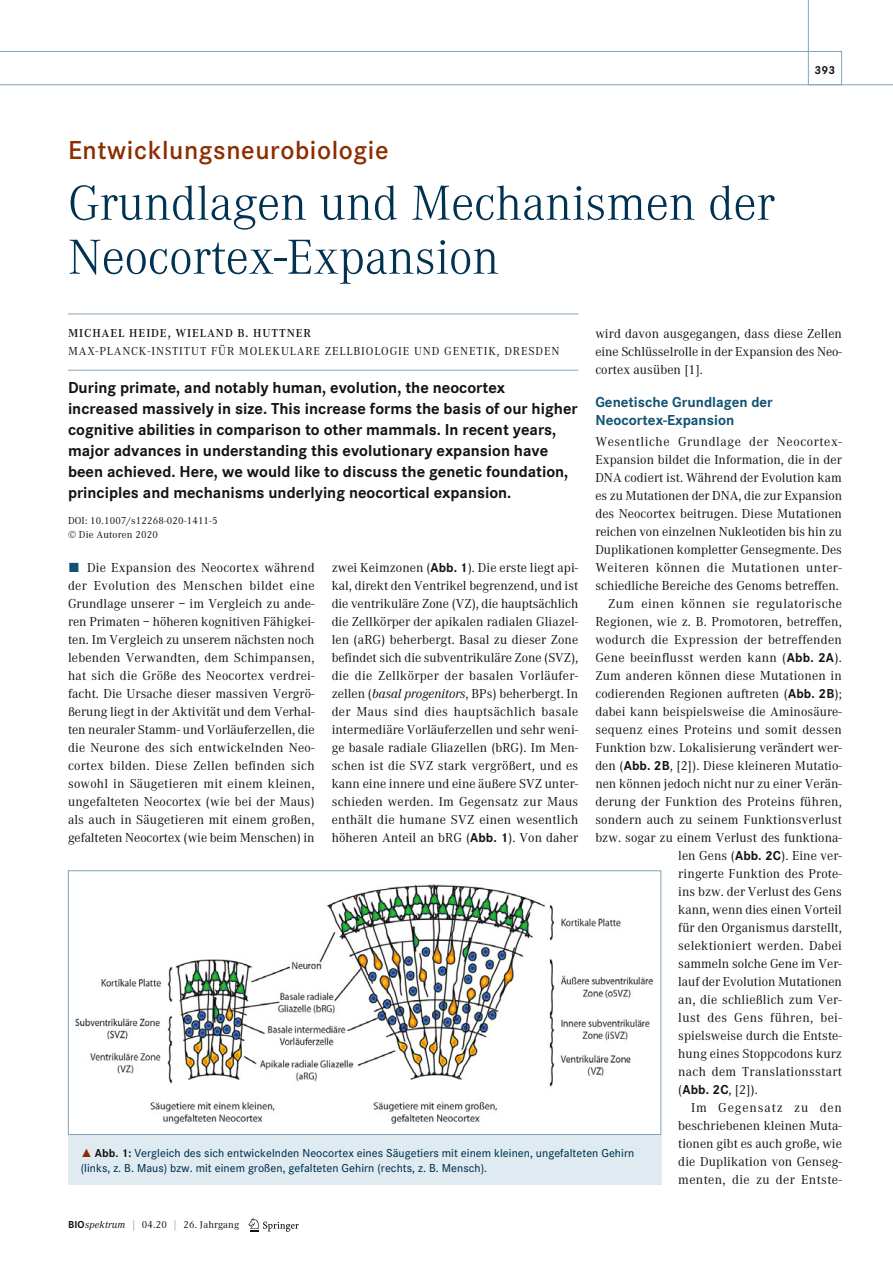
<style>
.page{position:relative;width:893px;height:1263px;background:#fff}
.page>*{position:absolute;margin:0;border:0;box-sizing:border-box;transform-origin:0 0}
.t1{font:300 51px/54px "Corporate A";color:#003252}
.t2{font:600 27px "Corporate S";letter-spacing:.02em;color:#8d2d00}
.t3{font:700 16.5px/21px "Corporate S";color:#131413}
.t4{font:700 15px/18px "Corporate S";color:#115273}
.t5{font:13.5px/18px "Corporate A";letter-spacing:.005em;color:#131413;text-align:justify}
.t6{font:13.5px "Corporate A";letter-spacing:.03em;color:#131413}
.t7{font:13.5px "Corporate A";letter-spacing:.035em;color:#131413}
.t8{font:13.5px "Corporate A";letter-spacing:.045em;color:#131413}
.t9{font:13.5px "Corporate A";letter-spacing:.025em;color:#131413}
.t10{font:13.5px "Corporate A";letter-spacing:.065em;color:#131413}
.t11{font:500 12px/15px "Corporate S";letter-spacing:.005em;color:#003252}
.t12{font:12px "Corporate A";letter-spacing:.075em;color:#131413}
.t13{font:600 12px "Corporate A";letter-spacing:.075em;color:#131413}
.t14{font:700 12px "Corporate S";color:#131413}
.t15{font:10.5px/13.5px "Corporate A";letter-spacing:.015em;color:#131413}
.s1{font-family:"The Sans Expert";color:#115273}
.s2{font-family:"Corporate S";font-weight:700}
.s3{font-style:italic}
.s4{font-family:"The Sans Expert";font-weight:400;color:#8d2d00}
.s5{font-weight:700;color:#131413}
.s6{color:#658ba6}
</style>
<div class="page">
<svg style="left:248px;top:1218px;width:51px;height:14px"></svg>
<hr style="left:68px;top:314px;width:510px;height:1px;background:#84a2ba">
<hr style="left:68px;top:370px;width:510px;height:1px;background:#84a2ba">
<div style="left:68px;top:1135px;width:593px;height:49px;background:#dfebf1"></div>
<img style="left:76px;top:885px;width:576px;height:238px">
<div style="left:68px;top:870px;width:593px;height:265px;border:1px solid #84a2ba"></div>
<svg style="left:0;top:0;width:893px;height:85px"></svg>
<h2 class="t2" style="left:68px;top:141px;width:322px">Entwicklungsneurobiologie</h2>
<h1 class="t1" style="left:68px;top:181px;width:708px">Grundlagen und Mechanismen der<br>Neocortex-Expansion</h1>
<p class="t14" style="left:814px;top:66px;width:22px">393</p>
<p class="t13" style="left:68px;top:329px;width:245px">MICHAEL HEIDE, WIELAND B. HUTTNER</p>
<p class="t12" style="left:68px;top:347px;width:493px">MAX-PLANCK-INSTITUT FÜR MOLEKULARE ZELLBIOLOGIE UND GENETIK, DRESDEN</p>
<p class="t3" style="left:68px;top:378px;width:511px">During primate, and notably human, evolution, the neocortex increased massively in size. This increase forms the basis of our higher cognitive abilities in comparison to other mammals. In recent years, major advances in understanding this evolutionary expansion have been achieved. Here, we would like to discuss the genetic foundation, principles and mechanisms underlying neocortical expansion.</p>
<p class="t15" style="left:68px;top:515px;width:151px">DOI: 10.1007/s12268-020-1411-5 © Die Autoren 2020</p>
<p class="t5" style="left:68px;top:560px;width:248px"><span class="s1">ó</span> Die Expansion des Neocortex während der Evolution des Menschen bildet eine Grundlage unserer – im Vergleich zu ande&shy;ren Primaten – höheren kognitiven Fähigkei&shy;ten. Im Vergleich zu unserem nächsten noch lebenden Verwandten, dem Schimpansen, hat sich die Größe des Neocortex verdrei&shy;facht. Die Ursache dieser massiven Vergrö&shy;ßerung liegt in der Aktivität und dem Verhal&shy;ten neuraler Stamm- und Vorläuferzellen, die die Neurone des sich entwickelnden Neo&shy;cortex bilden. Diese Zellen befinden sich sowohl in Säugetieren mit einem kleinen, ungefalteten Neocortex (wie bei der Maus) als auch in Säugetieren mit einem großen, gefalteten Neocortex (wie beim Menschen) in</p>
<p class="t5" style="left:332px;top:560px;width:248px">zwei Keimzonen (<span class="s2">Abb. 1</span>). Die erste liegt api&shy;kal, direkt den Ventrikel begrenzend, und ist die ventrikuläre Zone (VZ), die hauptsächlich die Zellkörper der apikalen radialen Gliazel&shy;len (aRG) beherbergt. Basal zu dieser Zone befindet sich die subventrikuläre Zone (SVZ), die die Zellkörper der basalen Vorläufer&shy;zellen (<span class="s3">basal progenitors</span>, BPs) beherbergt. In der Maus sind dies hauptsächlich basale intermediäre Vorläuferzellen und sehr weni&shy;ge basale radiale Gliazellen (bRG). Im Men&shy;schen ist die SVZ stark vergrößert, und es kann eine innere und eine äußere SVZ unter&shy;schieden werden. Im Gegensatz zur Maus enthält die humane SVZ einen wesentlich höheren Anteil an bRG (<span class="s2">Abb. 1</span>). Von daher</p>
<p class="t5" style="left:595px;top:326px;width:248px">wird davon ausgegangen, dass diese Zellen eine Schlüsselrolle in der Expansion des Neo&shy;cortex ausüben [1].</p>
<p class="t4" style="left:595px;top:395px;width:179px">Genetische Grundlagen der<br>Neocortex-Expansion</p>
<p class="t8" style="left:595px;top:437px;width:248px">Wesentliche Grundlage der Neocortex-</p>
<p class="t5" style="left:595px;top:452px;width:248px">Expansion bildet die Information, die in der</p>
<p class="t5" style="left:595px;top:470px;width:248px">DNA codiert ist. Während der Evolution kam</p>
<p class="t5" style="left:595px;top:488px;width:248px">es zu Mutationen der DNA, die zur Expansion</p>
<p class="t5" style="left:595px;top:506px;width:248px">des Neocortex beitrugen. Diese Mutationen</p>
<p class="t5" style="left:595px;top:524px;width:248px">reichen von einzelnen Nukleotiden bis hin zu</p>
<p class="t5" style="left:595px;top:542px;width:248px">Duplikationen kompletter Gensegmente. Des</p>
<p class="t6" style="left:595px;top:563px;width:248px">Weiteren können die Mutationen unter-</p>
<p class="t5" style="left:595px;top:578px;width:245px">schiedliche Bereiche des Genoms betreffen.</p>
<p class="t7" style="left:608px;top:599px;width:235px">Zum einen können sie regulatorische</p>
<p class="t5" style="left:595px;top:614px;width:248px">Re gionen, wie z. B. Promotoren, betreffen,</p>
<p class="t5" style="left:595px;top:632px;width:248px">wodurch die Expression der betreffenden</p>
<p class="t5" style="left:595px;top:650px;width:248px">Gene beeinflusst werden kann (<span class="s2">Abb. 2A</span>).</p>
<p class="t5" style="left:595px;top:668px;width:248px">Zum anderen können diese Mutationen in</p>
<p class="t5" style="left:595px;top:686px;width:248px">codierenden Regionen auftreten (<span class="s2">Abb. 2B</span>);</p>
<p class="t5" style="left:595px;top:704px;width:248px">dabei kann beispielsweise die Aminosäure-</p>
<p class="t5" style="left:595px;top:722px;width:248px">sequenz eines Proteins und somit dessen</p>
<p class="t5" style="left:595px;top:740px;width:248px">Funktion bzw. Lokalisierung verändert wer-</p>
<p class="t5" style="left:595px;top:758px;width:248px">den (<span class="s2">Abb. 2B</span>, [2]). Diese kleineren Mutatio-</p>
<p class="t5" style="left:595px;top:776px;width:248px">nen können jedoch nicht nur zu einer Verän-</p>
<p class="t5" style="left:595px;top:794px;width:248px">derung der Funktion des Proteins führen,</p>
<p class="t5" style="left:595px;top:812px;width:248px">sondern auch zu seinem Funktionsverlust</p>
<p class="t5" style="left:595px;top:830px;width:248px">bzw. sogar zu einem Verlust des funktiona-</p>
<p class="t5" style="left:678px;top:848px;width:165px">len Gens (<span class="s2">Abb. 2C</span>). Eine ver-</p>
<p class="t5" style="left:678px;top:866px;width:165px">ringerte Funk tion des Prote-</p>
<p class="t5" style="left:678px;top:884px;width:165px">ins bzw. der Verlust des Gens</p>
<p class="t5" style="left:678px;top:902px;width:165px">kann, wenn dies einen Vorteil</p>
<p class="t5" style="left:678px;top:920px;width:165px">für den Organismus darstellt,</p>
<p class="t5" style="left:678px;top:938px;width:165px">selektioniert werden. Dabei</p>
<p class="t5" style="left:678px;top:956px;width:165px">sammeln solche Gene im Ver-</p>
<p class="t5" style="left:678px;top:974px;width:165px">lauf der Evolution Mutationen</p>
<p class="t5" style="left:678px;top:992px;width:165px">an, die schließlich zum Ver-</p>
<p class="t7" style="left:678px;top:1013px;width:165px">lust des Gens führen, bei-</p>
<p class="t5" style="left:678px;top:1028px;width:165px">spielsweise durch die Entste-</p>
<p class="t5" style="left:678px;top:1046px;width:165px">hung eines Stoppcodons kurz</p>
<p class="t9" style="left:678px;top:1067px;width:165px">nach dem Translationsstart</p>
<p class="t5" style="left:678px;top:1082px;width:81px">(<span class="s2">Abb. 2C</span>, [2]).</p>
<p class="t10" style="left:691px;top:1103px;width:152px">Im Gegensatz zu den</p>
<p class="t5" style="left:678px;top:1118px;width:165px">beschriebenen kleinen Muta-</p>
<p class="t5" style="left:678px;top:1136px;width:165px">tionen gibt es auch große, wie</p>
<p class="t5" style="left:678px;top:1154px;width:165px">die Duplikation von Genseg-</p>
<p class="t6" style="left:678px;top:1175px;width:165px">menten, die zu der Entste-</p>
<p class="t11" style="left:81px;top:1146px;width:555px"><span class="s4">˚</span> <span class="s5">Abb. 1:</span> Vergleich des sich entwickelnden Neocortex eines Säugetiers mit einem kleinen, ungefalteten Gehirn (links, z. B. Maus) bzw. mit einem großen, gefalteten Gehirn (rechts, z. B. Mensch).</p>
<p class="t15" style="left:68px;top:1219px;width:173px"><span class="s2">BIO</span><span class="s3">spektrum</span> <span class="s6">|</span> 04.20 <span class="s6">|</span> 26. Jahrgang</p>
</div>
